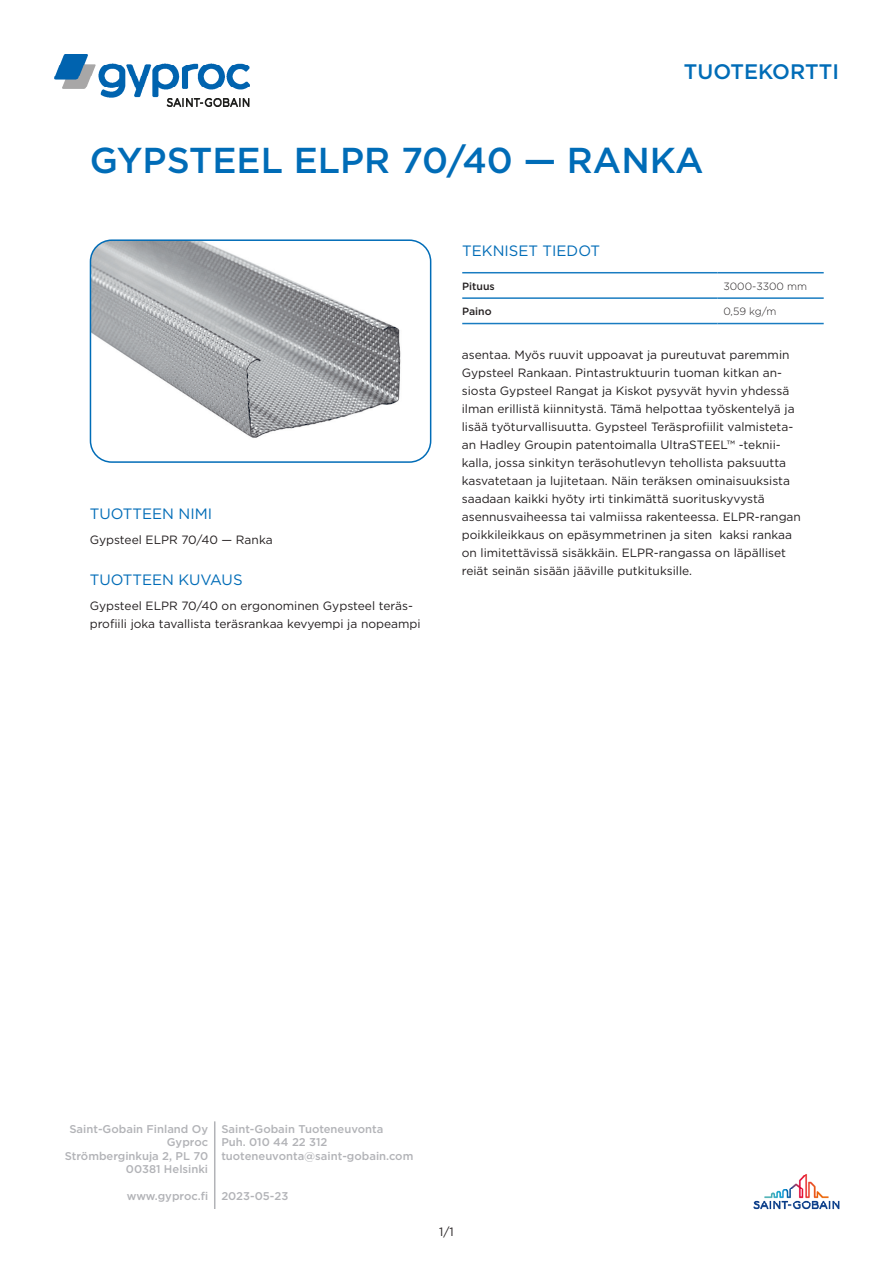
<style>
.page{position:relative;width:893px;height:1263px;background:#fff}
.page>*{position:absolute;margin:0;border:0;box-sizing:border-box;transform-origin:0 0}
.t1{font:500 36px "Gotham";color:#006cb7}
.t2{font:500 21px "Gotham";color:#006cb7}
.Longname{font:15px "Gotham";color:#006cb7}
.header_1{font:15px "Gotham";color:#006cb7}
.Shortname{font:12px/18px "Gotham";color:#231f20}
.t3{font:500 11.25px/13.5px "Gotham";color:#b2b3b7;text-align:right}
.column_2{font:300 10.5px "Gotham";color:#231f20}
.column_1{font:500 10.5px "Gotham";color:#231f20}
</style>
<div class="page">
<img style="left:54px;top:54px;width:195px;height:52px">
<img style="left:753px;top:1174px;width:87px;height:36px">
<hr style="left:214px;top:1121px;width:1px;height:88px;background:#b2b3b7">
<hr style="left:462px;top:272px;width:255px;height:1px;background:#197cc1">
<hr style="left:717px;top:272px;width:107px;height:1px;background:#197cc1">
<hr style="left:462px;top:297px;width:255px;height:2px;background:#197cc1">
<hr style="left:462px;top:323px;width:255px;height:1px;background:#197cc1">
<hr style="left:717px;top:297px;width:107px;height:2px;background:#197cc1">
<hr style="left:717px;top:323px;width:107px;height:1px;background:#197cc1">
<img style="left:90px;top:242px;width:341px;height:218px">
<div style="left:90px;top:239px;width:341px;height:224px;border:2px solid #006cb7;border-radius:21px"></div>
<h2 class="t2" style="left:684px;top:58px;width:157px">TUOTEKORTTI</h2>
<p class="t1" style="left:90px;top:137px;width:615px">GYPSTEEL ELPR 70/40 — RANKA</p>
<p class="Longname" style="left:90px;top:504px;width:124px">TUOTTEEN NIMI</p>
<p class="Shortname" style="left:90px;top:530px;width:184px">Gypsteel ELPR 70/40 — Ranka</p>
<p class="Longname" style="left:90px;top:570px;width:154px">TUOTTEEN KUVAUS</p>
<p class="Shortname" style="left:90px;top:596px;width:332px">Gypsteel ELPR 70/40 on ergonominen Gypsteel teräs&shy;profiili joka tavallista teräsrankaa kevyempi ja nopeampi</p>
<p class="header_1" style="left:462px;top:241px;width:139px">TEKNISET TIEDOT</p>
<p class="column_1" style="left:462px;top:279px;width:34px">Pituus</p>
<p class="column_2" style="left:723px;top:279px;width:85px">3000-3300 mm</p>
<p class="column_1" style="left:462px;top:304px;width:31px">Paino</p>
<p class="column_2" style="left:723px;top:305px;width:55px">0,59 kg/m</p>
<p class="Shortname" style="left:462px;top:346px;width:341px">asentaa. Myös ruuvit uppoavat ja pureutuvat paremmin Gypsteel Rankaan. Pintastruktuurin tuoman kitkan an&shy;siosta Gypsteel Rangat ja Kiskot pysyvät hyvin yhdessä ilman erillistä kiinnitystä. Tämä helpottaa työskentelyä ja lisää työturvallisuutta. Gypsteel Teräsprofiilit valmisteta&shy;an Hadley Groupin patentoimalla UltraSTEEL™ -teknii&shy;kalla, jossa sinkityn teräsohutlevyn tehollista paksuutta kasvatetaan ja lujitetaan. Näin teräksen ominaisuuksista saadaan kaikki hyöty irti tinkimättä suorituskyvystä asennusvaiheessa tai valmiissa rakenteessa. ELPR-rangan poikkileikkaus on epäsymmetrinen ja siten kaksi rankaa on limitettävissä sisäkkäin. ELPR-rangassa on läpälliset reiät seinän sisään jääville putkituksille.</p>
<p class="t3" style="left:65px;top:1122px;width:145px">Saint-Gobain Finland Oy<br>Gyproc<br>Strömberginkuja 2, PL 70<br>00381 Helsinki</p>
<p class="t3" style="left:127px;top:1189px;width:83px">www.gyproc.fi</p>
<p class="t3" style="left:221px;top:1122px;width:194px;text-align:left">Saint-Gobain Tuoteneuvonta<br>Puh. 010 44 22 312 tuoteneuvonta@saint-gobain.com</p>
<p class="t3" style="left:221px;top:1189px;width:68px">2023-05-23</p>
<p class="Shortname" style="left:439px;top:1222px;width:16px">1/1</p>
</div>
